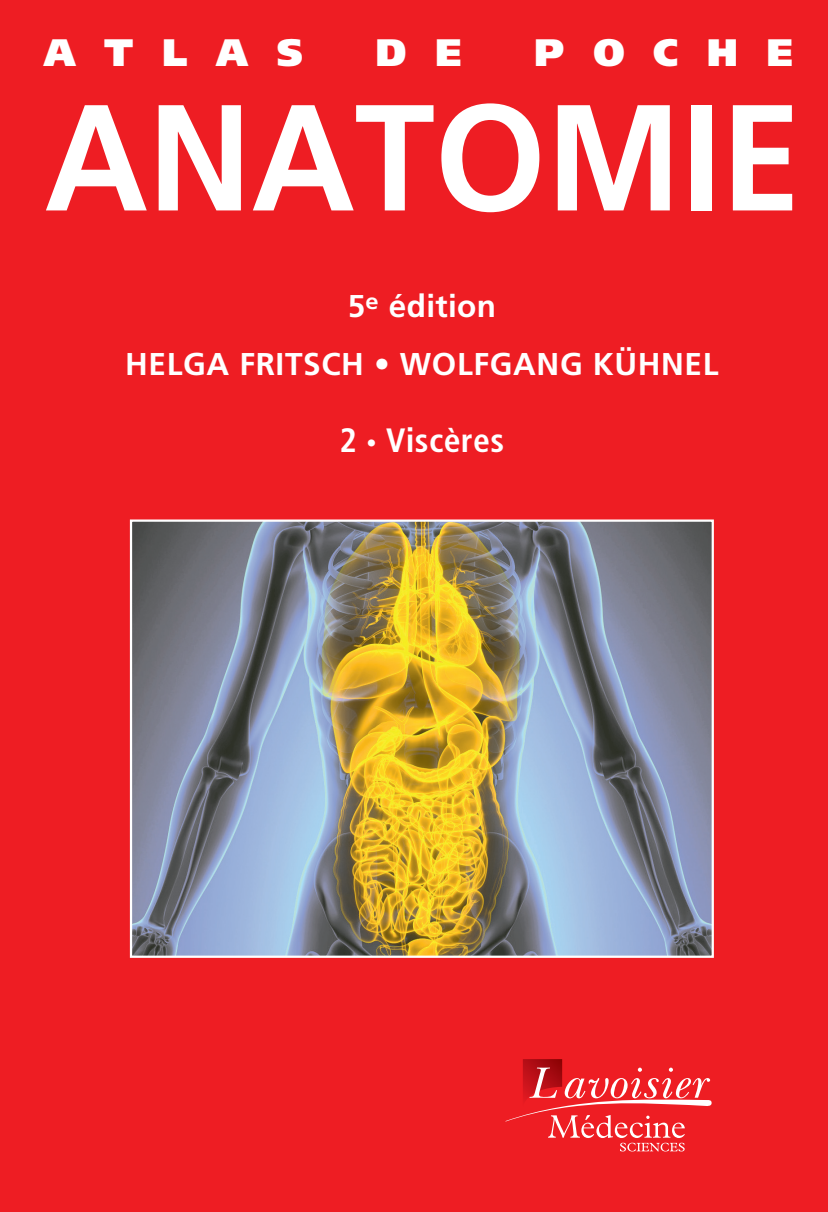
<style>
.page{position:relative;width:828px;height:1212px;background:#ee1d23}
.page>*{position:absolute;margin:0;border:0;box-sizing:border-box;transform-origin:0 0}
.t1{font:700 150.75px "Frutiger";color:#fff;scale:.95 1}
.t2{font:900 38.25px "Frutiger";letter-spacing:.75em;color:#fff}
.t3{font:700 condensed 33.75px "Frutiger";letter-spacing:.01em;color:#fff}
.t4{font:700 31.5px/57.4px "Frutiger";letter-spacing:.02em;color:#fff;text-align:center}
.s1{font-size:20.25px}
</style>
<div class="page">
<img style="left:133px;top:522px;width:577px;height:433px">
<div style="left:130px;top:519px;width:583px;height:439px;border:2px solid #fff"></div>
<svg style="left:505px;top:1059px;width:206px;height:92px"></svg>
<p class="t2" style="left:44px;top:37px;width:261px">ATLAS</p>
<p class="t2" style="left:375px;top:37px;width:88px">D E</p>
<p class="t2" style="left:534px;top:37px;width:260px">POCHE</p>
<h1 class="t1" style="left:45px;top:97px;width:797px">ANATOMIE</h1>
<p class="t4" style="left:125px;top:280px;width:594px">5<sup>e</sup> édition<br>HELGA FRITSCH • WOLFGANG KÜHNEL</p>
<p class="t3" style="left:339px;top:427px;width:166px">2 <span class="s1">•</span> Viscères</p>
</div>
